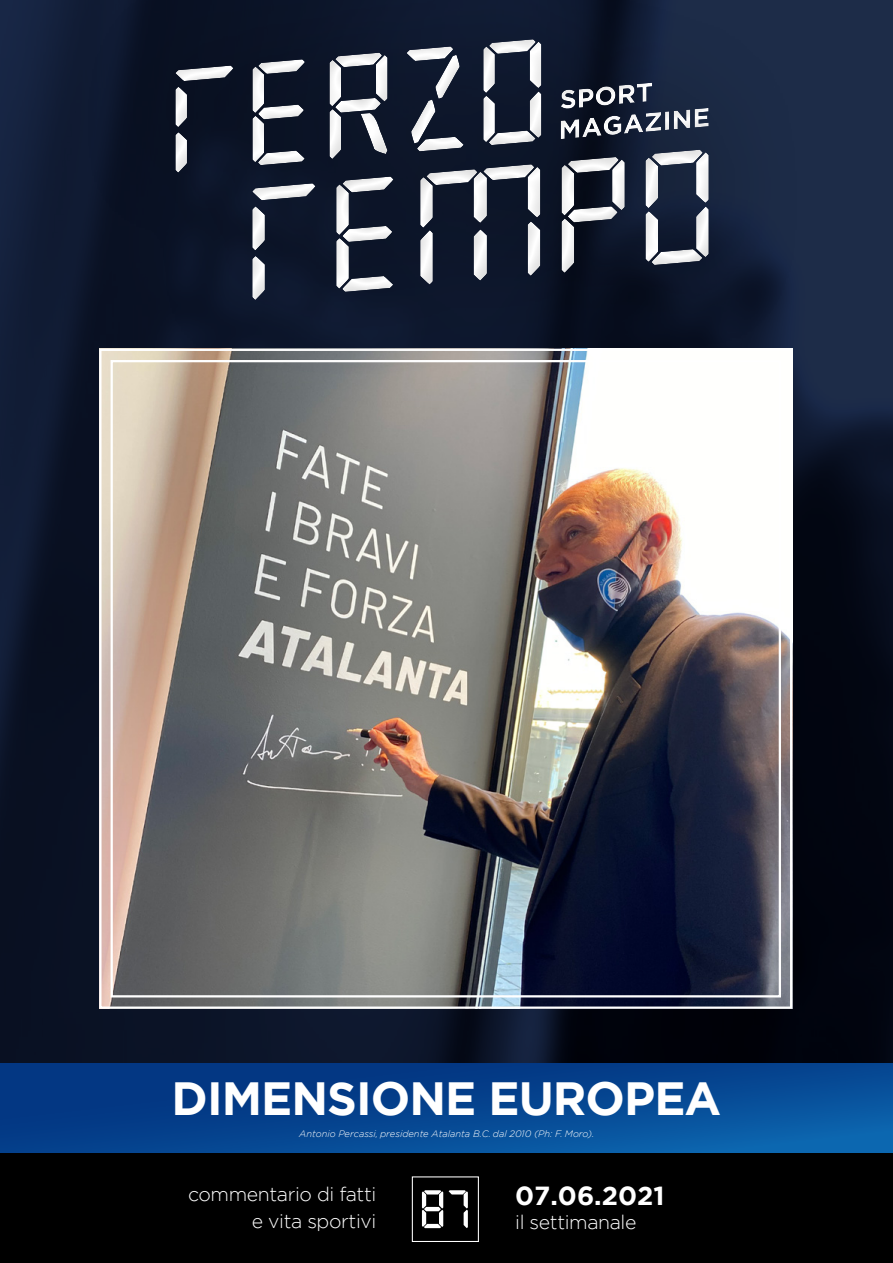
<style>
.page{position:relative;width:893px;height:1263px;background:#fff}
.page>*{position:absolute;margin:0;border:0;box-sizing:border-box;transform-origin:0 0}
.t1{font:54.3px "Open 24 Display St";color:#fff}
.t2{font:700 46.5px "Gotham";letter-spacing:-.02em;color:#fff}
.t3{font:700 26.1px "Gotham";color:#fff}
.t4{font:300 19.5px/27px "Gotham";letter-spacing:-.02em;color:#fff;text-align:right}
.t5{font:italic 300 9.3px "Gotham";color:#fff}
</style>
<div class="page">
<img style="left:0;top:0;width:893px;height:1064px">
<div style="left:0;top:1154px;width:893px;height:109px;background:#000"></div>
<svg style="left:98px;top:383px;width:695px;height:627px"></svg>
<img style="left:109px;top:383px;width:673px;height:615px">
<svg style="left:0;top:1064px;width:893px;height:89px;background:#054590"></svg>
<div style="left:412px;top:1176px;width:67px;height:66px;border:1px solid #fff"></div>
<div style="left:82px;top:0;width:721px;height:383px;background:#000;opacity:.75"></div>
<div style="left:153px;top:21px;width:578px;height:282px;background:#000;opacity:.3"></div>
<h2 class="t2" style="left:172px;top:1071px;width:551px">DIMENSIONE EUROPEA</h2>
<p class="t5" style="left:299px;top:1128px;width:297px">Antonio Percassi, presidente Atalanta B.C. dal 2010 (Ph: F. Moro).</p>
<h3 class="t4" style="left:188px;top:1180px;width:190px">commentario di fatti e vita sportivi</h3>
<h1 class="t1" style="left:422px;top:1172px;width:52px">87</h1>
<h3 class="t3" style="left:515px;top:1181px;width:151px">07.06.2021</h3>
<h3 class="t4" style="left:515px;top:1208px;width:123px">il settimanale</h3>
</div>
